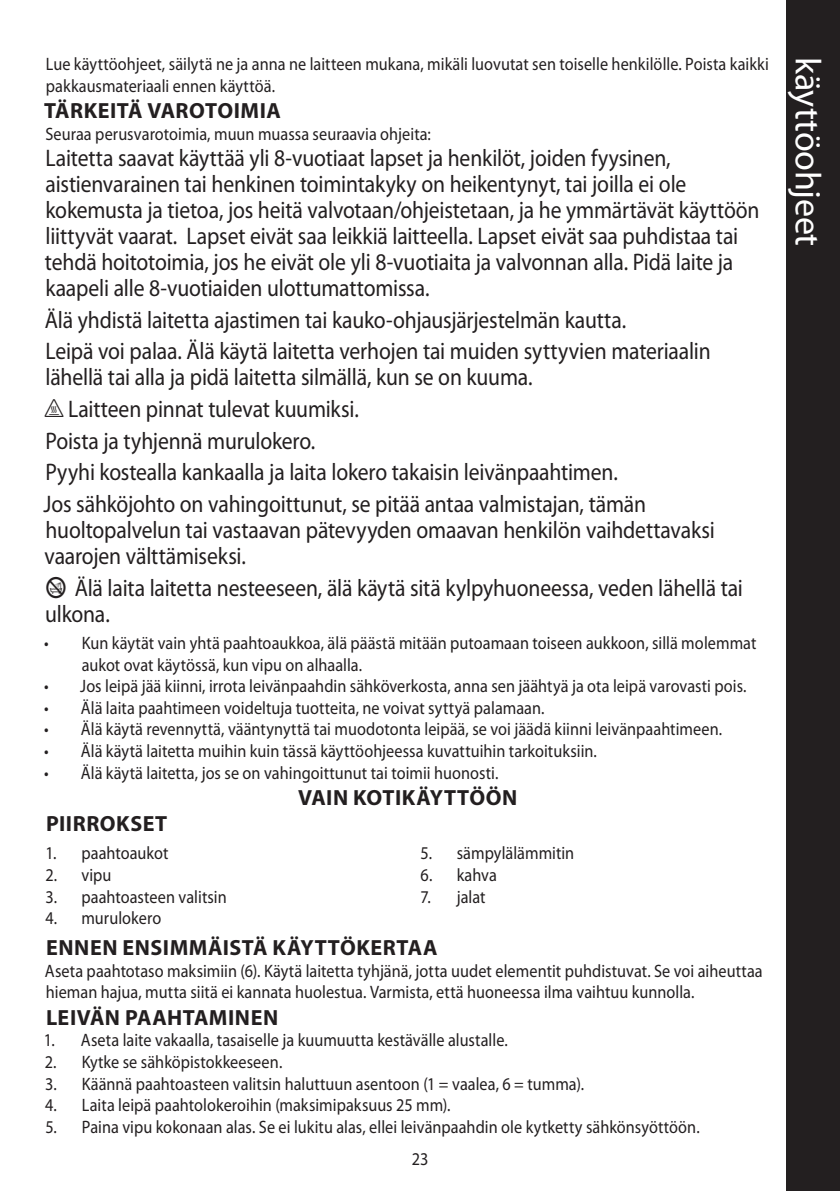
<style>
.page{position:relative;width:840px;height:1191px;background:#fff}
.page>*{position:absolute;margin:0;border:0;box-sizing:border-box;transform-origin:0 0}
.side_head{font:36px "Myriad Pro";letter-spacing:-.005em;color:#fff}
.EN60335_single{font:24px/26px "Myriad Pro";letter-spacing:-.01em;color:#231f20;scale:.9 1}
.heading{font:700 22px "Myriad Pro";letter-spacing:.025em;color:#231f20}
.sub_heading{font:700 22px "Myriad Pro";letter-spacing:.02em;color:#231f20}
.default{font:18px/21.6px "Myriad Pro";color:#231f20;scale:.9 1}
.s1{font-family:"Myriad IS Otext"}
</style>
<div class="page">
<div style="left:785px;top:0;width:54px;height:1191px;background:#231f20"></div>
<p class="default" style="left:46px;top:54px;width:804px">Lue käyttöohjeet, säilytä ne ja anna ne laitteen mukana, mikäli luovutat sen toiselle henkilölle. Poista kaikki pakkausmateriaali ennen käyttöä.</p>
<p class="heading" style="left:44px;top:98px;width:238px">TÄRKEITÄ VAROTOIMIA</p>
<p class="default" style="left:45px;top:123px;width:429px">Seuraa perusvarotoimia, muun muassa seuraavia ohjeita:</p>
<p class="EN60335_single" style="left:45px;top:145px;width:795px">Laitetta saavat käyttää yli 8-vuotiaat lapset ja henkilöt, joiden fyysinen, aistienvarainen tai henkinen toimintakyky on heikentynyt, tai joilla ei ole kokemusta ja tietoa, jos heitä valvotaan/ohjeistetaan, ja he ymmärtävät käyttöön liittyvät vaarat. Lapset eivät saa leikkiä laitteella. Lapset eivät saa puhdistaa tai tehdä hoitotoimia, jos he eivät ole yli 8-vuotiaita ja valvonnan alla. Pidä laite ja kaapeli alle 8-vuotiaiden ulottumattomissa.</p>
<p class="EN60335_single" style="left:45px;top:307px;width:647px">Älä yhdistä laitetta ajastimen tai kauko-ohjausjärjestelmän kautta.</p>
<p class="EN60335_single" style="left:45px;top:339px;width:740px">Leipä voi palaa. Älä käytä laitetta verhojen tai muiden syttyvien materiaalin lähellä tai alla ja pidä laitetta silmällä, kun se on kuuma.</p>
<p class="EN60335_single" style="left:47px;top:396px;width:347px"><span class="s1">h</span> Laitteen pinnat tulevat kuumiksi.</p>
<p class="EN60335_single" style="left:45px;top:428px;width:301px">Poista ja tyhjennä murulokero.</p>
<p class="EN60335_single" style="left:45px;top:460px;width:637px">Pyyhi kostealla kankaalla ja laita lokero takaisin leivänpaahtimen.</p>
<p class="EN60335_single" style="left:43px;top:491px;width:747px">Jos sähköjohto on vahingoittunut, se pitää antaa valmistajan, tämän huoltopalvelun tai vastaavan pätevyyden omaavan henkilön vaihdettavaksi vaarojen välttämiseksi.</p>
<p class="EN60335_single" style="left:45px;top:575px;width:776px"><span class="s1">b</span> Älä laita laitetta nesteeseen, älä käytä sitä kylpyhuoneessa, veden lähellä tai ulkona.</p>
<p class="default" style="left:82px;top:632px;width:750px;text-indent:-38px">• Kun käytät vain yhtä paahtoaukkoa, älä päästä mitään putoamaan toiseen aukkoon, sillä molemmat aukot ovat käytössä, kun vipu on alhaalla.</p>
<p class="default" style="left:44px;top:675px;width:781px">• Jos leipä jää kiinni, irrota leivänpaahdin sähköverkosta, anna sen jäähtyä ja ota leipä varovasti pois.</p>
<p class="default" style="left:44px;top:697px;width:557px">• Älä laita paahtimeen voideltuja tuotteita, ne voivat syttyä palamaan.</p>
<p class="default" style="left:44px;top:719px;width:754px">• Älä käytä revennyttä, vääntynyttä tai muodotonta leipää, se voi jäädä kiinni leivänpaahtimeen.</p>
<p class="default" style="left:44px;top:740px;width:615px">• Älä käytä laitetta muihin kuin tässä käyttöohjeessa kuvattuihin tarkoituksiin.</p>
<p class="default" style="left:44px;top:762px;width:506px">• Älä käytä laitetta, jos se on vahingoittunut tai toimii huonosti.</p>
<p class="sub_heading" style="left:298px;top:785px;width:221px">VAIN KOTIKÄYTTÖÖN</p>
<p class="heading" style="left:46px;top:811px;width:122px">PIIRROKSET</p>
<p class="default" style="left:45px;top:843px;width:138px">1. paahtoaukot</p>
<p class="default" style="left:45px;top:864px;width:75px">2. vipu</p>
<p class="default" style="left:45px;top:886px;width:203px">3. paahtoasteen valitsin</p>
<p class="default" style="left:45px;top:907px;width:130px">4. murulokero</p>
<p class="default" style="left:420px;top:843px;width:172px">5. sämpylälämmitin</p>
<p class="default" style="left:420px;top:864px;width:86px">6. kahva</p>
<p class="default" style="left:420px;top:886px;width:74px">7. jalat</p>
<p class="heading" style="left:46px;top:935px;width:393px">ENNEN ENSIMMÄISTÄ KÄYTTÖKERTAA</p>
<p class="default" style="left:45px;top:960px;width:798px">Aseta paahtotaso maksimiin (6). Käytä laitetta tyhjänä, jotta uudet elementit puhdistuvat. Se voi aiheuttaa hieman hajua, mutta siitä ei kannata huolestua. Varmista, että huoneessa ilma vaihtuu kunnolla.</p>
<p class="heading" style="left:46px;top:1005px;width:233px">LEIVÄN PAAHTAMINEN</p>
<p class="default" style="left:44px;top:1029px;width:517px">1. Aseta laite vakaalla, tasaiselle ja kuumuutta kestävälle alustalle.</p>
<p class="default" style="left:45px;top:1051px;width:265px">2. Kytke se sähköpistokkeeseen.</p>
<p class="default" style="left:45px;top:1073px;width:600px">3. Käännä paahtoasteen valitsin haluttuun asentoon (1 = vaalea, 6 = tumma).</p>
<p class="default" style="left:45px;top:1094px;width:452px">4. Laita leipä paahtolokeroihin (maksimipaksuus 25 mm).</p>
<p class="default" style="left:45px;top:1116px;width:728px">5. Paina vipu kokonaan alas. Se ei lukitu alas, ellei leivänpaahdin ole kytketty sähkönsyöttöön.</p>
<p class="default" style="left:411px;top:1148px;width:20px">23</p>
<p class="side_head" style="left:827px;top:57px;width:191px;rotate:90deg">käyttöohjeet</p>
</div>
